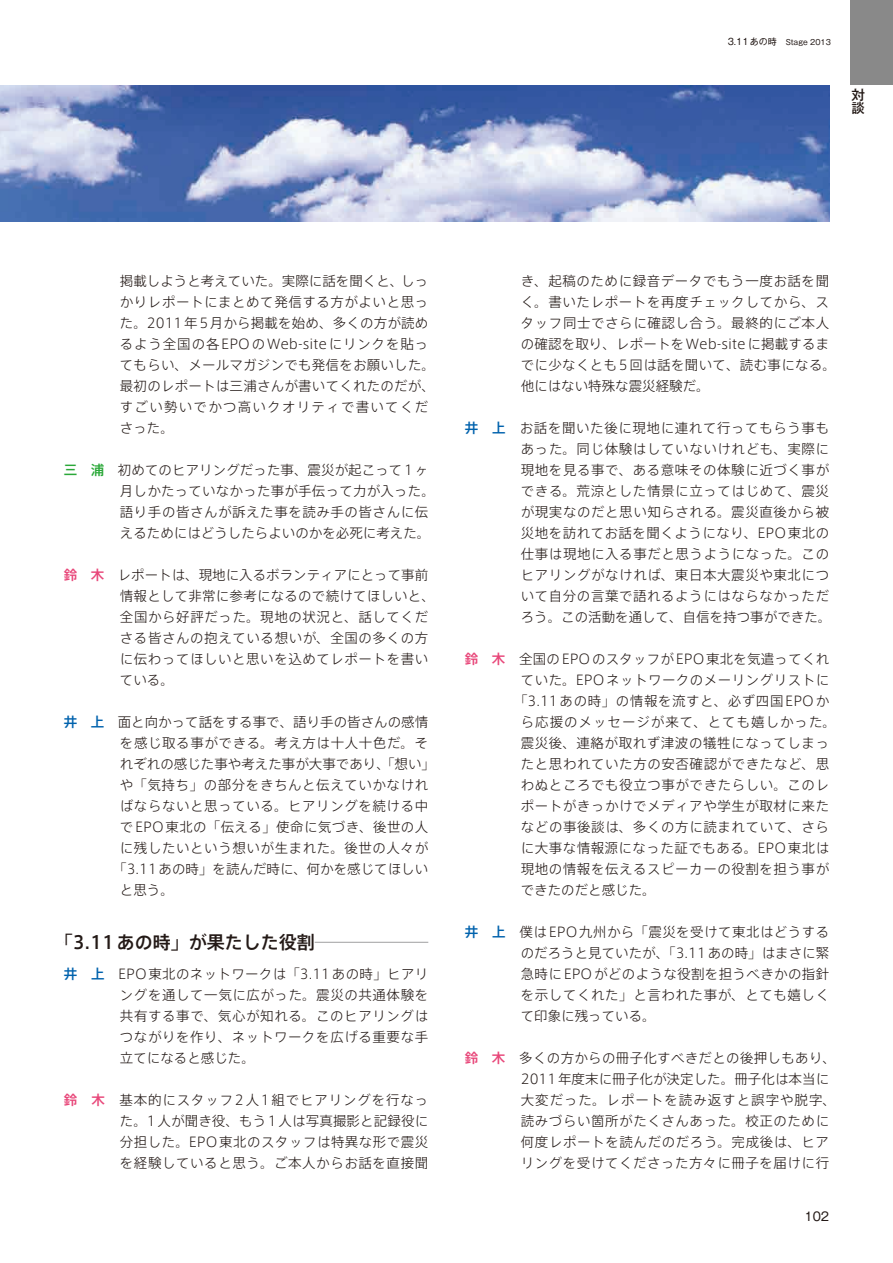
<style>
.page{position:relative;width:893px;height:1263px;background:#fff}
.page>*{position:absolute;margin:0;border:0;box-sizing:border-box;transform-origin:0 0}
.t1{font:500 18px "Axis Std";color:#231916}
.t2{font:300 13.5px/21px "Axis Std";letter-spacing:.04em;color:#231916}
.t3{font:300 13.5px/21px "Axis Std";letter-spacing:.015em;color:#231916}
.t4{font:300 13.5px "Axis Std";color:#231916}
.t5{font:300 13.5px "Axis Std";letter-spacing:.07em;color:#231916}
.t6{font:500 13.5px/13.5px "Gothic MB101 Pr 6";color:#231916}
.t7{font:12px "Gothic MB101 Pr 6";color:#231916}
.t8{font:7.5px "Gothic MB101 Pr 6";color:#231916}
.s1{font-size:9px}
.s2{font-weight:500;color:#2ba839}
.s3{font-weight:500;color:#e84679}
.s4{font-weight:500;color:#0062ad}
</style>
<div class="page">
<div style="left:850px;top:0;width:43px;height:85px;background:#898989"></div>
<hr style="left:64px;top:942px;width:364px;height:1px;background:#a0a0a1">
<div style="left:64px;top:930px;width:251px;height:25px;background:#fff"></div>
<img style="left:0;top:85px;width:829px;height:136px">
<p class="t8" style="left:728px;top:36px;width:105px"><span class="s1">3.11あの時　</span>Stage 2013</p>
<p class="t6" style="left:851px;top:87px;width:15px">対談</p>
<p class="t3" style="left:120px;top:270px;width:317px">掲載しようと考えていた。実際に話を聞くと、しっかりレポートにまとめて発信する方がよいと思った。2011年5月から掲載を始め、多くの方が読めるよう全国の各EPOのWeb-siteにリンクを貼ってもらい、メールマガジンでも発信をお願いした。最初のレポートは三浦さんが書いてくれたのだが、すごい勢いでかつ高いクオリティで書いてくださった。</p>
<p class="t3" style="left:120px;top:459px;width:317px;text-indent:-56px"><span class="s2">三　浦</span>　初めてのヒアリングだった事、震災が起こって1ヶ月しかたっていなかった事が手伝って力が入った。語り手の皆さんが訴えた事を読み手の皆さんに伝えるためにはどうしたらよいのかを必死に考えた。</p>
<p class="t2" style="left:120px;top:564px;width:317px;text-indent:-56px"><span class="s3">鈴　木</span>　レポートは、現地に入るボランティアにとって事前情報として非常に参考になるので続けてほしいと、全国から好評だった。現地の状況と、話してくださる皆さんの抱えている想いが、全国の多くの方に伝わってほしいと思いを込めてレポートを書いている。</p>
<p class="t4" style="left:64px;top:712px;width:366px"><span class="s4">井　上</span>　面と向かって話をする事で、語り手の皆さんの感情</p>
<p class="t2" style="left:120px;top:732px;width:310px">を感じ取る事ができる。考え方は十人十色だ。そ</p>
<p class="t4" style="left:120px;top:754px;width:317px">れぞれの感じた事や考えた事が大事であり、「想い」</p>
<p class="t2" style="left:120px;top:774px;width:310px">や「気持ち」の部分をきちんと伝えていかなけれ</p>
<p class="t2" style="left:120px;top:795px;width:310px">ばならないと思っている。ヒアリングを続ける中</p>
<p class="t2" style="left:120px;top:816px;width:310px">でEPO東北の「伝える」使命に気づき、後世の人</p>
<p class="t2" style="left:120px;top:837px;width:310px">に残したいという想いが生まれた。後世の人々が</p>
<p class="t4" style="left:113px;top:859px;width:317px">「3.11あの時」を読んだ時に、何かを感じてほしい</p>
<p class="t2" style="left:120px;top:879px;width:55px">と思う。</p>
<h1 class="t1" style="left:55px;top:929px;width:261px">「3.11あの時」が果たした役割</h1>
<p class="t2" style="left:120px;top:963px;width:310px;text-align:justify;text-indent:-56px"><span class="s4">井　上</span>　EPO東北のネットワークは「3.11あの時」ヒアリングを通して一気に広がった。震災の共通体験を共有する事で、気心が知れる。このヒアリングはつながりを作り、ネットワークを広げる重要な手立てになると感じた。</p>
<p class="t2" style="left:120px;top:1089px;width:310px;text-align:justify;text-indent:-56px"><span class="s3">鈴　木</span>　基本的にスタッフ2人1組でヒアリングを行なった。1人が聞き役、もう1人は写真撮影と記録役に分担した。EPO東北のスタッフは特異な形で震災を経験していると思う。ご本人からお話を直接聞</p>
<p class="t2" style="left:521px;top:270px;width:317px">き、起稿のために録音データでもう一度お話を聞く。書いたレポートを再度チェックしてから、スタッフ同士でさらに確認し合う。最終的にご本人の確認を取り、レポートをWeb-siteに掲載するまでに少なくとも5回は話を聞いて、読む事になる。他にはない特殊な震災経験だ。</p>
<p class="t2" style="left:521px;top:417px;width:312px;text-indent:-56px"><span class="s4">井　上</span>　お話を聞いた後に現地に連れて行ってもらう事もあった。同じ体験はしていないけれども、実際に現地を見る事で、ある意味その体験に近づく事ができる。荒涼とした情景に立ってはじめて、震災が現実なのだと思い知らされる。震災直後から被災地を訪れてお話を聞くようになり、EPO東北の仕事は現地に入る事だと思うようになった。このヒアリングがなければ、東日本大震災や東北について自分の言葉で語れるようにはならなかっただろう。この活動を通して、自信を持つ事ができた。</p>
<p class="t3" style="left:465px;top:648px;width:366px"><span class="s3">鈴　木</span>　全国のEPOのスタッフがEPO東北を気遣ってくれ</p>
<p class="t2" style="left:521px;top:669px;width:310px">ていた。EPOネットワークのメーリングリストに</p>
<p class="t2" style="left:514px;top:690px;width:317px">「3.11あの時」の情報を流すと、必ず四国EPOか</p>
<p class="t5" style="left:521px;top:712px;width:317px">ら応援のメッセージが来て、とても嬉しかった。</p>
<p class="t2" style="left:521px;top:732px;width:310px">震災後、連絡が取れず津波の犠牲になってしまっ</p>
<p class="t2" style="left:521px;top:753px;width:310px">たと思われていた方の安否確認ができたなど、思</p>
<p class="t2" style="left:521px;top:774px;width:310px">わぬところでも役立つ事ができたらしい。このレ</p>
<p class="t2" style="left:521px;top:795px;width:310px">ポートがきっかけでメディアや学生が取材に来た</p>
<p class="t2" style="left:521px;top:816px;width:310px">などの事後談は、多くの方に読まれていて、さら</p>
<p class="t2" style="left:521px;top:837px;width:310px">に大事な情報源になった証でもある。EPO東北は</p>
<p class="t2" style="left:521px;top:858px;width:310px">現地の情報を伝えるスピーカーの役割を担う事が</p>
<p class="t4" style="left:521px;top:880px;width:136px">できたのだと感じた。</p>
<p class="t2" style="left:521px;top:921px;width:310px;text-align:justify;text-indent:-56px"><span class="s4">井　上</span>　僕はEPO九州から「震災を受けて東北はどうするのだろうと見ていたが、「3.11あの時」はまさに緊急時にEPOがどのような役割を担うべきかの指針を示してくれた」と言われた事が、とても嬉しくて印象に残っている。</p>
<p class="t2" style="left:521px;top:1047px;width:317px;text-indent:-56px"><span class="s3">鈴　木</span>　多くの方からの冊子化すべきだとの後押しもあり、<br>2011年度末に冊子化が決定した。冊子化は本当に大変だった。レポートを読み返すと誤字や脱字、読みづらい箇所がたくさんあった。校正のために何度レポートを読んだのだろう。完成後は、ヒアリングを受けてくださった方々に冊子を届けに行</p>
<p class="t7" style="left:804px;top:1206px;width:26px">102</p>
</div>
